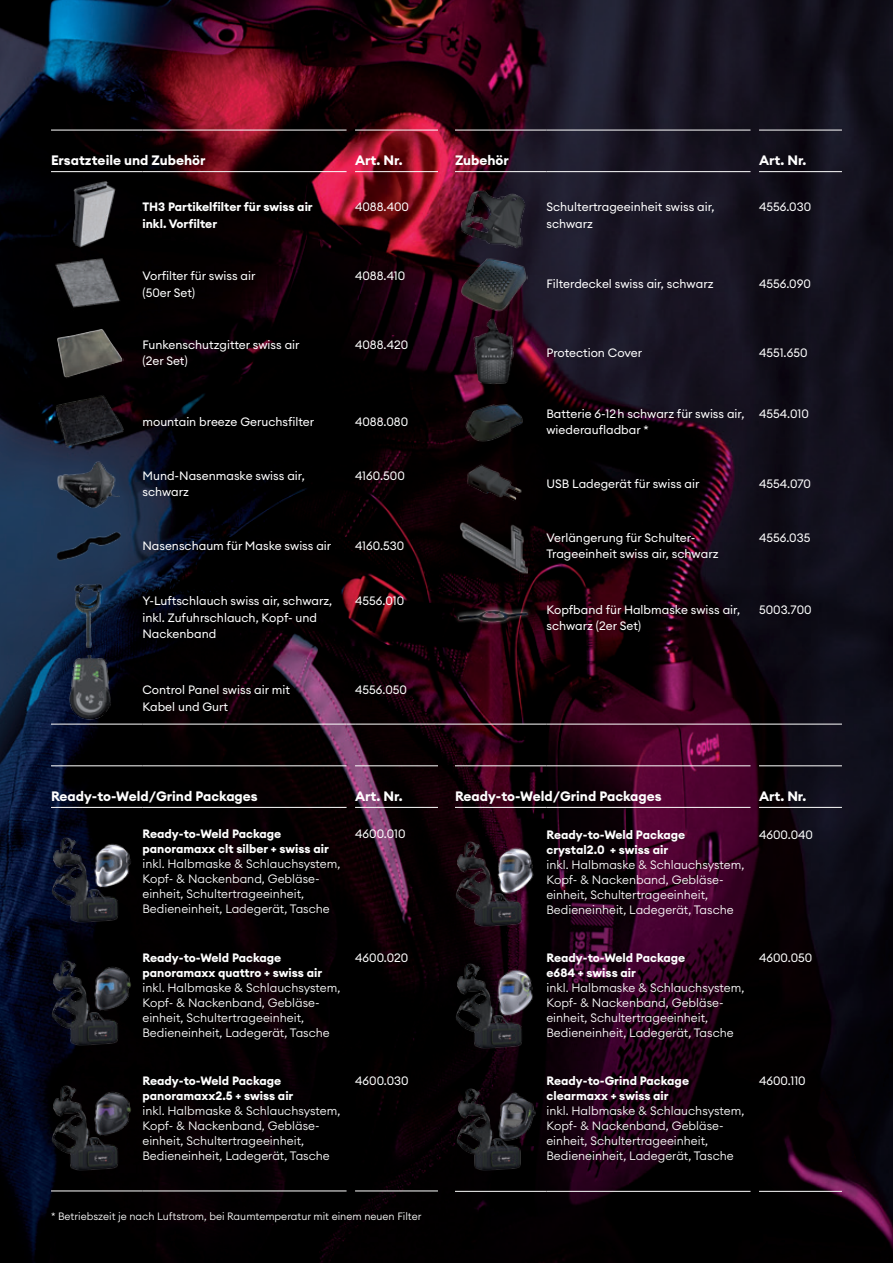
<style>
.page{position:relative;width:893px;height:1263px;background:#fff}
.page>*{position:absolute;margin:0;border:0;box-sizing:border-box;transform-origin:0 0}
.t1{font:700 13.5px "Euclid Circular A";color:#fff}
.t2{font:300 12px/15px "Euclid Circular A";color:#fff}
.t3{font:12px/16.5px "Euclid Circular A";color:#fff}
.t4{font:700 12px/15px "Euclid Circular A";color:#fff}
.t5{font:300 10.5px "Euclid Circular A";color:#fff}
</style>
<div class="page">
<img style="left:0;top:0;width:893px;height:1263px">
<hr style="left:51px;top:130px;width:91px;height:1px;background:#fff">
<hr style="left:142px;top:130px;width:205px;height:1px;background:#fff">
<hr style="left:355px;top:130px;width:83px;height:1px;background:#fff">
<hr style="left:455px;top:130px;width:91px;height:1px;background:#fff">
<hr style="left:546px;top:130px;width:204px;height:1px;background:#fff">
<hr style="left:759px;top:130px;width:83px;height:1px;background:#fff">
<hr style="left:51px;top:171px;width:91px;height:1px;background:#fff">
<hr style="left:142px;top:171px;width:205px;height:1px;background:#fff">
<hr style="left:355px;top:171px;width:83px;height:1px;background:#fff">
<hr style="left:455px;top:171px;width:91px;height:1px;background:#fff">
<hr style="left:546px;top:171px;width:204px;height:1px;background:#fff">
<hr style="left:759px;top:171px;width:83px;height:1px;background:#fff">
<hr style="left:51px;top:724px;width:91px;height:1px;background:#fff">
<hr style="left:142px;top:724px;width:205px;height:1px;background:#fff">
<hr style="left:355px;top:724px;width:83px;height:1px;background:#fff">
<svg style="left:438px;top:724px;width:17px;height:1px"></svg>
<hr style="left:455px;top:724px;width:91px;height:1px;background:#fff">
<hr style="left:546px;top:724px;width:204px;height:1px;background:#fff">
<hr style="left:759px;top:724px;width:83px;height:1px;background:#fff">
<img style="left:51px;top:181px;width:77px;height:68px">
<img style="left:458px;top:181px;width:71px;height:68px">
<img style="left:51px;top:254px;width:77px;height:59px">
<img style="left:459px;top:249px;width:68px;height:68px">
<img style="left:55px;top:318px;width:68px;height:68px">
<img style="left:466px;top:318px;width:54px;height:68px">
<img style="left:51px;top:387px;width:76px;height:68px">
<img style="left:459px;top:387px;width:68px;height:192px">
<img style="left:55px;top:456px;width:68px;height:55px">
<img style="left:55px;top:517px;width:68px;height:56px">
<img style="left:54px;top:581px;width:69px;height:66px">
<div style="left:454px;top:605px;width:77px;height:21px;background:#fff;opacity:.75"></div>
<img style="left:455px;top:583px;width:76px;height:68px">
<img style="left:55px;top:655px;width:68px;height:68px">
<hr style="left:51px;top:765px;width:91px;height:1px;background:#fff">
<hr style="left:142px;top:765px;width:205px;height:1px;background:#fff">
<hr style="left:355px;top:765px;width:83px;height:1px;background:#fff">
<hr style="left:51px;top:807px;width:91px;height:1px;background:#fff">
<hr style="left:142px;top:807px;width:205px;height:1px;background:#fff">
<hr style="left:355px;top:807px;width:83px;height:1px;background:#fff">
<hr style="left:51px;top:1190px;width:91px;height:1px;background:#fff">
<hr style="left:142px;top:1190px;width:205px;height:1px;background:#fff">
<hr style="left:355px;top:1190px;width:83px;height:1px;background:#fff">
<img style="left:51px;top:837px;width:85px;height:85px">
<img style="left:51px;top:960px;width:85px;height:85px">
<img style="left:51px;top:1085px;width:85px;height:85px">
<hr style="left:455px;top:765px;width:91px;height:1px;background:#fff">
<hr style="left:546px;top:765px;width:204px;height:1px;background:#fff">
<hr style="left:759px;top:765px;width:83px;height:1px;background:#fff">
<hr style="left:455px;top:807px;width:91px;height:1px;background:#fff">
<hr style="left:546px;top:807px;width:204px;height:1px;background:#fff">
<hr style="left:759px;top:807px;width:83px;height:1px;background:#fff">
<hr style="left:455px;top:1191px;width:91px;height:1px;background:#fff">
<hr style="left:546px;top:1191px;width:204px;height:1px;background:#fff">
<hr style="left:759px;top:1191px;width:83px;height:1px;background:#fff">
<img style="left:455px;top:841px;width:85px;height:85px">
<img style="left:455px;top:963px;width:85px;height:85px">
<img style="left:457px;top:1088px;width:81px;height:82px">
<p class="t1" style="left:51px;top:152px;width:156px">Ersatzteile und Zubehör</p>
<p class="t1" style="left:355px;top:152px;width:49px">Art. Nr.</p>
<p class="t1" style="left:455px;top:152px;width:55px">Zubehör</p>
<p class="t1" style="left:759px;top:152px;width:49px">Art. Nr.</p>
<p class="t4" style="left:142px;top:199px;width:172px;line-height:16.5px">TH3 Partikelfilter für swiss air inkl. Vorfilter</p>
<p class="t3" style="left:355px;top:199px;width:55px">4088.400</p>
<p class="t3" style="left:546px;top:199px;width:170px">Schultertrageeinheit swiss air, schwarz</p>
<p class="t3" style="left:759px;top:199px;width:54px">4556.030</p>
<p class="t3" style="left:142px;top:267px;width:115px">Vorfilter für swiss air (50er Set)</p>
<p class="t3" style="left:355px;top:267px;width:52px">4088.410</p>
<p class="t3" style="left:142px;top:336px;width:159px">Funkenschutzgitter swiss air (2er Set)</p>
<p class="t3" style="left:355px;top:336px;width:55px">4088.420</p>
<p class="t3" style="left:546px;top:276px;width:169px">Filterdeckel swiss air, schwarz</p>
<p class="t3" style="left:759px;top:276px;width:53px">4556.090</p>
<p class="t3" style="left:546px;top:345px;width:97px">Protection Cover</p>
<p class="t3" style="left:759px;top:345px;width:50px">4551.650</p>
<p class="t3" style="left:142px;top:413px;width:173px">mountain breeze Geruchsfilter</p>
<p class="t3" style="left:355px;top:413px;width:55px">4088.080</p>
<p class="t3" style="left:546px;top:405px;width:199px">Batterie 6-12 h schwarz für swiss air, wiederaufladbar *</p>
<p class="t3" style="left:759px;top:405px;width:51px">4554.010</p>
<p class="t3" style="left:142px;top:467px;width:164px">Mund-Nasenmaske swiss air, schwarz</p>
<p class="t3" style="left:355px;top:467px;width:51px">4160.500</p>
<p class="t3" style="left:546px;top:475px;width:154px">USB Ladegerät für swiss air</p>
<p class="t3" style="left:759px;top:475px;width:53px">4554.070</p>
<p class="t3" style="left:142px;top:537px;width:190px">Nasenschaum für Maske swiss air</p>
<p class="t3" style="left:355px;top:537px;width:51px">4160.530</p>
<p class="t3" style="left:546px;top:529px;width:174px">Verlängerung für Schulter-<br>Trageeinheit swiss air, schwarz</p>
<p class="t3" style="left:759px;top:529px;width:53px">4556.035</p>
<p class="t3" style="left:142px;top:593px;width:191px">Y-Luftschlauch swiss air, schwarz, inkl. Zufuhrschlauch, Kopf- und<br>Nackenband</p>
<p class="t3" style="left:355px;top:593px;width:51px">4556.010</p>
<p class="t3" style="left:546px;top:601px;width:195px">Kopfband für Halbmaske swiss air, schwarz (2er Set)</p>
<p class="t3" style="left:759px;top:601px;width:54px">5003.700</p>
<p class="t3" style="left:142px;top:682px;width:149px">Control Panel swiss air mit<br>Kabel und Gurt</p>
<p class="t3" style="left:355px;top:682px;width:53px">4556.050</p>
<p class="t1" style="left:51px;top:787px;width:208px">Ready-to-Weld/Grind Packages</p>
<p class="t1" style="left:355px;top:787px;width:49px">Art. Nr.</p>
<p class="t4" style="left:142px;top:827px;width:188px">Ready-to-Weld Package panoramaxx clt silber + swiss air</p>
<p class="t2" style="left:142px;top:856px;width:199px">inkl. Halbmaske &amp; Schlauchsystem, Kopf- &amp; Nackenband, Gebläse&shy;einheit, Schultertrageeinheit, Bedieneinheit, Ladegerät, Tasche</p>
<p class="t3" style="left:355px;top:826px;width:52px">4600.010</p>
<p class="t1" style="left:455px;top:787px;width:208px">Ready-to-Weld/Grind Packages</p>
<p class="t1" style="left:759px;top:787px;width:49px">Art. Nr.</p>
<p class="t4" style="left:546px;top:827px;width:140px">Ready-to-Weld Package crystal2.0 + swiss air</p>
<p class="t2" style="left:546px;top:857px;width:199px">inkl. Halbmaske &amp; Schlauchsystem, Kopf- &amp; Nackenband, Gebläse&shy;einheit, Schultertrageeinheit, Bedieneinheit, Ladegerät, Tasche</p>
<p class="t3" style="left:759px;top:826px;width:56px">4600.040</p>
<p class="t4" style="left:142px;top:950px;width:181px">Ready-to-Weld Package panoramaxx quattro + swiss air</p>
<p class="t2" style="left:142px;top:980px;width:199px">inkl. Halbmaske &amp; Schlauchsystem, Kopf- &amp; Nackenband, Gebläse&shy;einheit, Schultertrageeinheit, Bedieneinheit, Ladegerät, Tasche</p>
<p class="t3" style="left:355px;top:949px;width:55px">4600.020</p>
<p class="t4" style="left:546px;top:950px;width:140px">Ready-to-Weld Package e684 + swiss air</p>
<p class="t2" style="left:546px;top:980px;width:199px">inkl. Halbmaske &amp; Schlauchsystem, Kopf- &amp; Nackenband, Gebläse&shy;einheit, Schultertrageeinheit, Bedieneinheit, Ladegerät, Tasche</p>
<p class="t3" style="left:759px;top:949px;width:55px">4600.050</p>
<p class="t4" style="left:142px;top:1073px;width:153px">Ready-to-Weld Package panoramaxx2.5 + swiss air</p>
<p class="t2" style="left:142px;top:1103px;width:199px">inkl. Halbmaske &amp; Schlauchsystem, Kopf- &amp; Nackenband, Gebläse&shy;einheit, Schultertrageeinheit, Bedieneinheit, Ladegerät, Tasche</p>
<p class="t3" style="left:355px;top:1072px;width:55px">4600.030</p>
<p class="t4" style="left:546px;top:1074px;width:144px">Ready-to-Grind Package clearmaxx + swiss air</p>
<p class="t2" style="left:546px;top:1103px;width:199px">inkl. Halbmaske &amp; Schlauchsystem, Kopf- &amp; Nackenband, Gebläse&shy;einheit, Schultertrageeinheit, Bedieneinheit, Ladegerät, Tasche</p>
<p class="t3" style="left:759px;top:1073px;width:48px">4600.110</p>
<p class="t5" style="left:51px;top:1209px;width:372px">* Betriebszeit je nach Luftstrom, bei Raumtemperatur mit einem neuen Filter</p>
</div>
